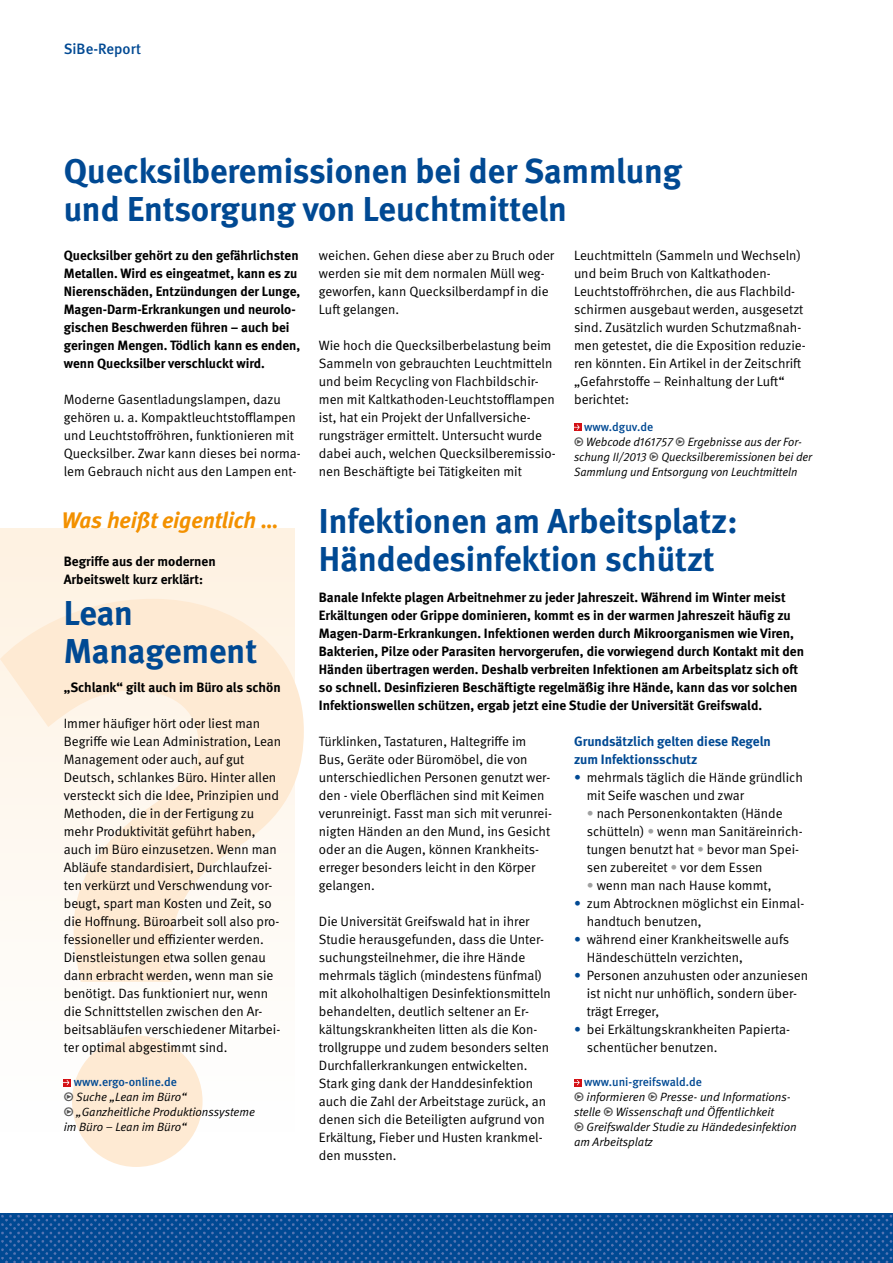
<style>
.page{position:relative;width:893px;height:1263px;background:#fff}
.page>*{position:absolute;margin:0;border:0;box-sizing:border-box;transform-origin:0 0}
.t1{font:700 34.5px/37.5px "DGUV Meta";color:#004993}
.t2{font:italic 700 22.5px "DGUV Meta";color:#f39100}
.t3{font:500 15px "DGUV Meta";color:#004993}
.t4{font:13.5px/18px "DGUV Meta";color:#000}
.t5{font:700 13.5px/18px "DGUV Meta";color:#000}
.t6{font:700 13.5px/18px "DGUV Meta";color:#004993}
.t7{font:italic 12px/15px "DGUV Meta";color:#000}
.t8{font:500 12px "DGUV Meta";color:#004993}
.s1{font-weight:500;font-style:normal;color:#565656}
.s2{color:#004993}
.s3{color:#a0a1a1}
</style>
<div class="page">
<img style="left:0;top:1214px;width:893px;height:49px">
<div style="left:0;top:528px;width:294px;height:603px;background:#fef2e2"></div>
<svg style="left:0;top:599px;width:304px;height:568px"></svg>
<svg style="left:574px;top:423px;width:7px;height:8px"></svg>
<svg style="left:574px;top:1079px;width:7px;height:7px"></svg>
<svg style="left:64px;top:1079px;width:7px;height:7px"></svg>
<p class="t3" style="left:64px;top:40px;width:79px">SiBe-Report</p>
<h1 class="t1" style="left:64px;top:154px;width:620px">Quecksilberemissionen bei der Sammlung und Entsorgung von Leuchtmitteln</h1>
<p class="t5" style="left:64px;top:246px;width:238px">Quecksilber gehört zu den gefährlichsten Metallen. Wird es eingeatmet, kann es zu Nierenschäden, Entzündungen der Lunge, Magen-Darm-Erkrankungen und neurolo&shy;gischen Beschwerden führen – auch bei geringen Mengen. Tödlich kann es enden, wenn Quecksilber verschluckt wird.</p>
<p class="t4" style="left:64px;top:390px;width:239px">Moderne Gasentladungslampen, dazu gehören u. a. Kompaktleuchtstofflampen und Leuchtstoffröhren, funktionieren mit Quecksilber. Zwar kann dieses bei norma&shy;lem Gebrauch nicht aus den Lampen ent-</p>
<p class="t4" style="left:574px;top:246px;width:233px">Leuchtmitteln (Sammeln und Wechseln) und beim Bruch von Kaltkathoden-Leuchtstoffröhrchen, die aus Flachbild&shy;schirmen ausgebaut werden, ausgesetzt sind. Zusätzlich wurden Schutzmaßnah&shy;men getestet, die die Exposition reduzie&shy;ren könnten. Ein Artikel in der Zeitschrift „Gefahrstoffe – Reinhaltung der Luft“ berichtet:</p>
<p class="t8" style="left:584px;top:420px;width:71px">www.dguv.de</p>
<p class="t7" style="left:574px;top:434px;width:240px"><span class="s1">•</span> Webcode d161757 <span class="s1">•</span> Ergebnisse aus der For&shy;schung II/2013 <span class="s1">•</span> Quecksilberemissionen bei der<br>Sammlung und Entsorgung von Leuchtmitteln</p>
<h1 class="t1" style="left:319px;top:504px;width:420px">Infektionen am Arbeitsplatz:<br>Händedesinfektion schützt</h1>
<p class="t4" style="left:319px;top:246px;width:237px">weichen. Gehen diese aber zu Bruch oder werden sie mit dem normalen Müll weg&shy;geworfen, kann Quecksilberdampf in die<br>Luft gelangen.</p>
<p class="t4" style="left:319px;top:336px;width:238px">Wie hoch die Quecksilberbelastung beim Sammeln von gebrauchten Leuchtmitteln und beim Recycling von Flachbildschir&shy;men mit Kaltkathoden-Leuchtstofflampen ist, hat ein Projekt der Unfallversiche&shy;rungsträger ermittelt. Untersucht wurde dabei auch, welchen Quecksilberemissio&shy;nen Beschäftigte bei Tätigkeiten mit</p>
<h2 class="t2" style="left:62px;top:507px;width:219px">Was heißt eigentlich …</h2>
<p class="t5" style="left:64px;top:552px;width:153px">Begriffe aus der modernen<br>Arbeitswelt kurz erklärt:</p>
<h1 class="t1" style="left:64px;top:596px;width:195px">Lean<br>Management</h1>
<p class="t5" style="left:64px;top:678px;width:218px">„Schlank“ gilt auch im Büro als schön</p>
<p class="t4" style="left:64px;top:714px;width:219px">Immer häufiger hört oder liest man Begriffe wie Lean Administration, Lean Management oder auch, auf gut Deutsch, schlankes Büro. Hinter allen versteckt sich die Idee, Prinzipien und Methoden, die in der Fertigung zu mehr Produktivität geführt haben, auch im Büro einzusetzen. Wenn man Abläufe standardisiert, Durchlaufzei&shy;ten verkürzt und Verschwendung vor&shy;beugt, spart man Kosten und Zeit, so die Hoffnung. Büroarbeit soll also pro&shy;fessioneller und effizienter werden.<br>Dienstleistungen etwa sollen genau dann erbracht werden, wenn man sie benötigt. Das funktioniert nur, wenn die Schnittstellen zwischen den Ar&shy;beitsabläufen verschiedener Mitarbei&shy;ter optimal abgestimmt sind.</p>
<p class="t8" style="left:74px;top:1075px;width:105px">www.ergo-online.de</p>
<p class="t7" style="left:64px;top:1090px;width:124px"><span class="s1">•</span> Suche „Lean im Büro“</p>
<p class="t7" style="left:64px;top:1105px;width:193px"><span class="s1">•</span> „Ganzheitliche Produktionssysteme im Büro – Lean im Büro“</p>
<p class="t5" style="left:319px;top:588px;width:487px">Banale Infekte plagen Arbeitnehmer zu jeder Jahreszeit. Während im Winter meist Erkältungen oder Grippe dominieren, kommt es in der warmen Jahreszeit häufig zu Magen-Darm-Erkrankungen. Infektionen werden durch Mikroorganismen wie Viren, Bakterien, Pilze oder Parasiten hervorgerufen, die vorwiegend durch Kontakt mit den Händen übertragen werden. Deshalb verbreiten Infektionen am Arbeitsplatz sich oft so schnell. Desinfizieren Beschäftigte regelmäßig ihre Hände, kann das vor solchen Infektionswellen schützen, ergab jetzt eine Studie der Universität Greifswald.</p>
<p class="t6" style="left:574px;top:732px;width:198px">Grundsätzlich gelten diese Regeln zum Infektionsschutz</p>
<p class="t4" style="left:587px;top:768px;width:218px;text-indent:-13px"><span class="s2">•</span> mehrmals täglich die Hände gründlich mit Seife waschen und zwar</p>
<p class="t4" style="left:587px;top:804px;width:217px"><span class="s3">•</span> nach Personenkontakten (Hände schütteln) <span class="s3">•</span> wenn man Sanitäreinrich&shy;tungen benutzt hat <span class="s3">•</span> bevor man Spei&shy;sen zubereitet <span class="s3">•</span> vor dem Essen</p>
<p class="t4" style="left:587px;top:876px;width:186px"><span class="s3">•</span> wenn man nach Hause kommt,</p>
<p class="t4" style="left:587px;top:894px;width:219px;text-indent:-13px"><span class="s2">•</span> zum Abtrocknen möglichst ein Einmal&shy;handtuch benutzen,</p>
<p class="t4" style="left:587px;top:930px;width:204px;text-indent:-13px"><span class="s2">•</span> während einer Krankheitswelle aufs<br>Händeschütteln verzichten,</p>
<p class="t4" style="left:587px;top:966px;width:223px;text-indent:-13px"><span class="s2">•</span> Personen anzuhusten oder anzuniesen ist nicht nur unhöflich, sondern über&shy;trägt Erreger,</p>
<p class="t4" style="left:587px;top:1020px;width:205px;text-indent:-13px"><span class="s2">•</span> bei Erkältungskrankheiten Papierta&shy;schentücher benutzen.</p>
<p class="t8" style="left:584px;top:1075px;width:120px">www.uni-greifswald.de</p>
<p class="t7" style="left:574px;top:1090px;width:217px"><span class="s1">•</span> informieren <span class="s1">•</span> Presse- und Informations&shy;stelle <span class="s1">•</span> Wissenschaft und Öffentlichkeit</p>
<p class="t7" style="left:574px;top:1120px;width:224px"><span class="s1">•</span> Greifswalder Studie zu Händedesinfektion am Arbeitsplatz</p>
<p class="t4" style="left:319px;top:732px;width:235px">Türklinken, Tastaturen, Haltegriffe im Bus, Geräte oder Büromöbel, die von unterschiedlichen Personen genutzt wer&shy;den - viele Oberflächen sind mit Keimen verunreinigt. Fasst man sich mit verunrei&shy;nigten Händen an den Mund, ins Gesicht oder an die Augen, können Krankheits&shy;erreger besonders leicht in den Körper gelangen.</p>
<p class="t4" style="left:319px;top:912px;width:233px">Die Universität Greifswald hat in ihrer Studie herausgefunden, dass die Unter&shy;suchungsteilnehmer, die ihre Hände mehrmals täglich (mindestens fünfmal) mit alkoholhaltigen Desinfektionsmitteln behandelten, deutlich seltener an Er&shy;kältungskrankheiten litten als die Kon&shy;trollgruppe und zudem besonders selten Durchfallerkrankungen entwickelten.<br>Stark ging dank der Handdesinfektion auch die Zahl der Arbeitstage zurück, an denen sich die Beteiligten aufgrund von Erkältung, Fieber und Husten krankmel&shy;den mussten.</p>
</div>
